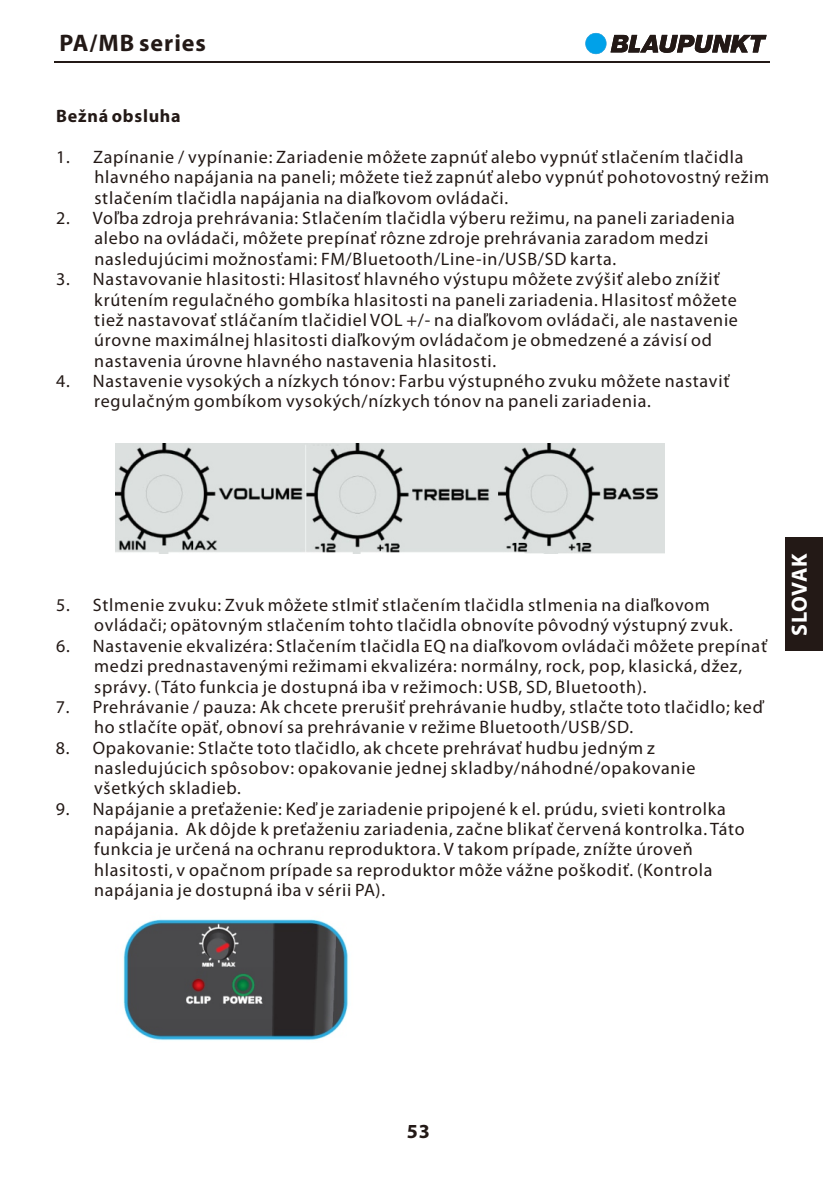
<style>
.page{position:relative;width:823px;height:1191px;background:#fff}
.page>*{position:absolute;margin:0;border:0;box-sizing:border-box;transform-origin:0 0}
.t1{font:700 24px "Myriad Pro";letter-spacing:.04em;color:#231916}
.t2{font:700 22px "Myriad Pro";letter-spacing:.035em;color:#fff}
.t3{font:700 20px "Myriad Pro";color:#231916}
.t4{font:18px/20.4px "Myriad Pro";letter-spacing:.04em;color:#231916}
.t5{font:700 18px "Myriad Pro";letter-spacing:.04em;color:#231916}
</style>
<div class="page">
<img style="left:115px;top:444px;width:549px;height:109px">
<img style="left:123px;top:919px;width:225px;height:122px">
<hr style="left:54px;top:61px;width:715px;height:1px;background:#231916">
<div style="left:585px;top:33px;width:21px;height:21px;border:1px solid #4dafdf;border-radius:50%"></div>
<svg style="left:610px;top:35px;width:156px;height:18px"></svg>
<div style="left:585px;top:33px;width:20px;height:21px;background:#00a1e9;border-radius:50%"></div>
<div style="left:785px;top:537px;width:37px;height:114px;background:#231916"></div>
<h1 class="t1" style="left:59px;top:33px;width:148px">PA/MB series</h1>
<p class="t5" style="left:56px;top:108px;width:126px">Bežná obsluha</p>
<p class="t4" style="left:94px;top:148px;width:676px;text-indent:-38px">1. Zapínanie / vypínanie: Zariadenie môžete zapnúť alebo vypnúť stlačením tlačidla hlavného napájania na paneli; môžete tiež zapnúť alebo vypnúť pohotovostný režim stlačením tlačidla napájania na diaľkovom ovládači.</p>
<p class="t4" style="left:94px;top:209px;width:641px;text-indent:-38px">2. Voľba zdroja prehrávania: Stlačením tlačidla výberu režimu, na paneli zariadenia alebo na ovládači, môžete prepínať rôzne zdroje prehrávania zaradom medzi nasledujúcimi možnosťami: FM/Bluetooth/Line-in/USB/SD karta.</p>
<p class="t4" style="left:94px;top:270px;width:644px;text-indent:-38px">3. Nastavovanie hlasitosti: Hlasitosť hlavného výstupu môžete zvýšiť alebo znížiť krútením regulačného gombíka hlasitosti na paneli zariadenia. Hlasitosť môžete tiež nastavovať stláčaním tlačidiel VOL +/- na diaľkovom ovládači, ale nastavenie úrovne maximálnej hlasitosti diaľkovým ovládačom je obmedzené a závisí od nastavenia úrovne hlavného nastavenia hlasitosti.</p>
<p class="t4" style="left:94px;top:372px;width:636px;text-indent:-38px">4. Nastavenie vysokých a nízkych tónov: Farbu výstupného zvuku môžete nastaviť regulačným gombíkom vysokých/nízkych tónov na paneli zariadenia.</p>
<p class="t4" style="left:94px;top:596px;width:640px;text-indent:-38px">5. Stlmenie zvuku: Zvuk môžete stlmiť stlačením tlačidla stlmenia na diaľkovom ovládači; opätovným stlačením tohto tlačidla obnovíte pôvodný výstupný zvuk.</p>
<p class="t4" style="left:94px;top:637px;width:674px;text-indent:-38px">6. Nastavenie ekvalizéra: Stlačením tlačidla EQ na diaľkovom ovládači môžete prepínať medzi prednastavenými režimami ekvalizéra: normálny, rock, pop, klasická, džez, správy. (Táto funkcia je dostupná iba v režimoch: USB, SD, Bluetooth).</p>
<p class="t4" style="left:94px;top:698px;width:670px;text-indent:-38px">7. Prehrávanie / pauza: Ak chcete prerušiť prehrávanie hudby, stlačte toto tlačidlo; keď ho stlačíte opäť, obnoví sa prehrávanie v režime Bluetooth/USB/SD.</p>
<p class="t4" style="left:94px;top:739px;width:602px;text-indent:-38px">8. Opakovanie: Stlačte toto tlačidlo, ak chcete prehrávať hudbu jedným z nasledujúcich spôsobov: opakovanie jednej skladby/náhodné/opakovanie všetkých skladieb.</p>
<p class="t4" style="left:94px;top:800px;width:651px;text-indent:-38px">9. Napájanie a preťaženie: Keď je zariadenie pripojené k el. prúdu, svieti kontrolka napájania. Ak dôjde k preťaženiu zariadenia, začne blikať červená kontrolka. Táto funkcia je určená na ochranu reproduktora. V takom prípade, znížte úroveň hlasitosti, v opačnom prípade sa reproduktor môže vážne poškodiť. (Kontrola napájania je dostupná iba v sérii PA).</p>
<p class="t2" style="left:789px;top:636px;width:85px;rotate:-90deg">SLOVAK</p>
<p class="t3" style="left:406px;top:1122px;width:25px">53</p>
</div>
